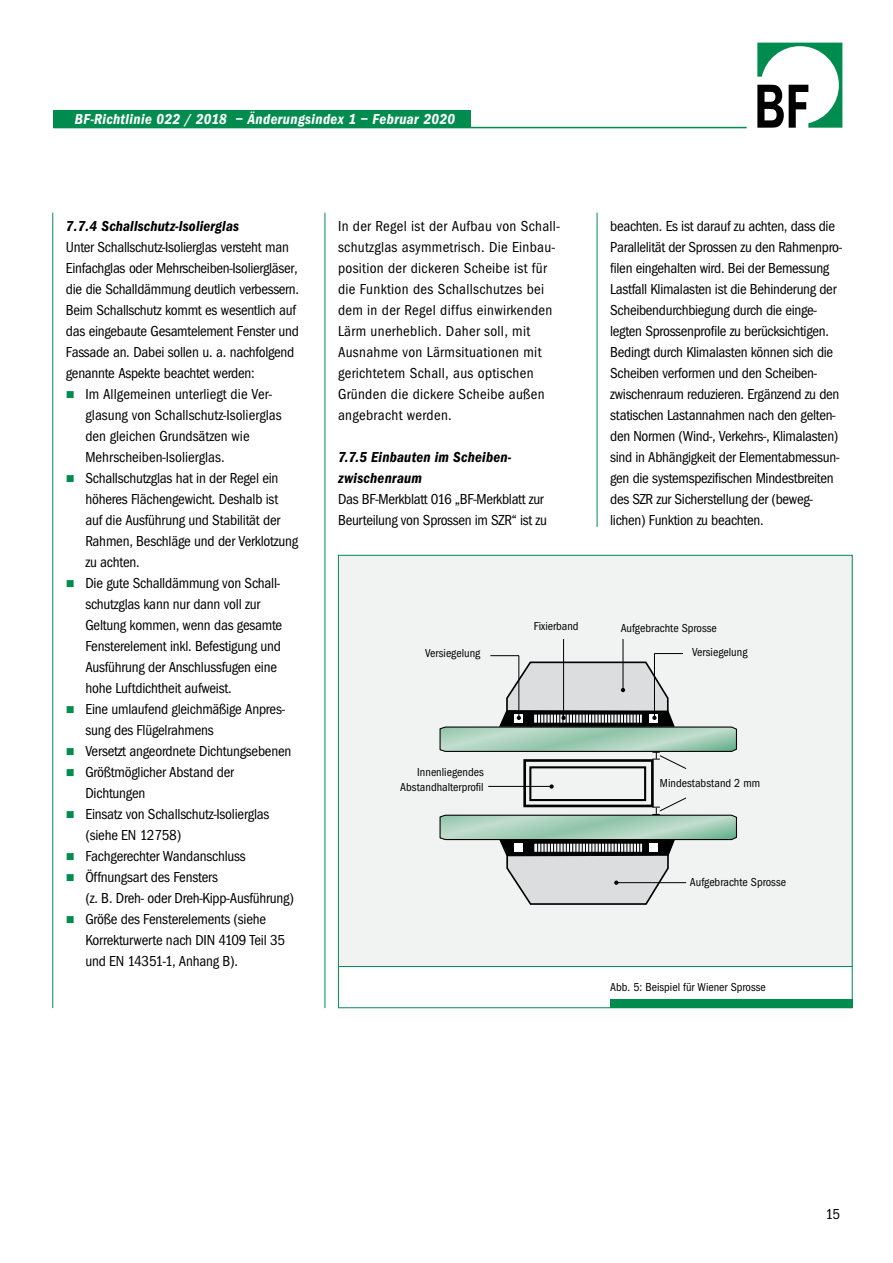
<style>
.page{position:relative;width:893px;height:1263px;background:#fff}
.page>*{position:absolute;margin:0;border:0;box-sizing:border-box;transform-origin:0 0}
.t1{font:15px/21px "Franklin Got Cd ITC";letter-spacing:-.015em;color:#000}
.t2{font:15px/21px "Franklin Got Cd ITC";letter-spacing:.02em;color:#000}
.t3{font:italic 600 15px/21px "Franklin Got Cd ITC";letter-spacing:.01em;color:#000}
.t4{font:italic 600 15px "Franklin Got Cd ITC";letter-spacing:.025em;color:#fff}
.t5{font:15px "Franklin Got Cd ITC";letter-spacing:.005em;color:#000}
.t6{font:12px/15px "Franklin Got Cd ITC";color:#000;text-align:right}
</style>
<div class="page">
<svg style="left:757px;top:43px;width:85px;height:85px"></svg>
<hr style="left:54px;top:127px;width:693px;height:1px;background:#008c4f">
<hr style="left:52px;top:213px;width:1px;height:795px;background:#008c4f">
<hr style="left:325px;top:213px;width:1px;height:795px;background:#008c4f">
<hr style="left:597px;top:213px;width:1px;height:314px;background:#008c4f">
<div style="left:338px;top:555px;width:515px;height:411px;background:#f1f2f2"></div>
<div style="left:610px;top:999px;width:243px;height:9px;background:#008c4f"></div>
<hr style="left:338px;top:966px;width:515px;height:1px;background:#008c4f">
<div style="left:529px;top:766px;width:117px;height:35px;border:2px solid #000"></div>
<div style="left:523px;top:759px;width:131px;height:48px;border:3px solid #000"></div>
<hr style="left:623px;top:639px;width:1px;height:51px;background:#000">
<hr style="left:563px;top:639px;width:1px;height:78px;background:#000">
<hr style="left:488px;top:786px;width:63px;height:1px;background:#000">
<svg style="left:549px;top:784px;width:5px;height:5px"></svg>
<svg style="left:440px;top:653px;width:297px;height:116px"></svg>
<svg style="left:440px;top:797px;width:297px;height:108px"></svg>
<div style="left:54px;top:111px;width:417px;height:17px;background:#008c4f"></div>
<p class="t4" style="left:75px;top:111px;width:382px">BF-Richtlinie 022 / 2018 – Änderungsindex 1 – Februar 2020</p>
<p class="t3" style="left:66px;top:216px;width:175px">7.7.4 Schallschutz-Isolierglas</p>
<p class="t1" style="left:66px;top:237px;width:225px">Unter Schallschutz-Isolierglas versteht man</p>
<p class="t1" style="left:66px;top:258px;width:233px">Einfachglas oder Mehrscheiben-Isoliergläser,</p>
<p class="t1" style="left:66px;top:279px;width:235px">die die Schalldämmung deutlich verbessern.</p>
<p class="t1" style="left:66px;top:300px;width:232px">Beim Schallschutz kommt es wesentlich auf</p>
<p class="t1" style="left:66px;top:321px;width:234px">das eingebaute Gesamtelement Fenster und</p>
<p class="t1" style="left:66px;top:342px;width:230px">Fassade an. Dabei sollen u. a. nachfolgend</p>
<p class="t1" style="left:66px;top:363px;width:190px">genannte Aspekte beachtet werden:</p>
<p class="t5" style="left:85px;top:386px;width:188px">Im Allgemeinen unterliegt die Ver-</p>
<p class="t1" style="left:85px;top:405px;width:198px">glasung von Schallschutz-Isolierglas</p>
<p class="t1" style="left:85px;top:426px;width:166px">den gleichen Grundsätzen wie</p>
<p class="t1" style="left:85px;top:447px;width:141px">Mehrscheiben-Isolierglas.</p>
<p class="t1" style="left:85px;top:468px;width:195px">Schallschutzglas hat in der Regel ein</p>
<p class="t1" style="left:85px;top:489px;width:194px">höheres Flächengewicht. Deshalb ist</p>
<p class="t1" style="left:85px;top:510px;width:196px">auf die Ausführung und Stabilität der</p>
<p class="t1" style="left:85px;top:531px;width:214px">Rahmen, Beschläge und der Verklotzung</p>
<p class="t1" style="left:85px;top:552px;width:56px">zu achten.</p>
<p class="t1" style="left:85px;top:573px;width:196px">Die gute Schalldämmung von Schall-</p>
<p class="t1" style="left:85px;top:594px;width:176px">schutzglas kann nur dann voll zur</p>
<p class="t1" style="left:85px;top:615px;width:198px">Geltung kommen, wenn das gesamte</p>
<p class="t1" style="left:85px;top:636px;width:197px">Fensterelement inkl. Befestigung und</p>
<p class="t1" style="left:85px;top:657px;width:193px">Ausführung der Anschlussfugen eine</p>
<p class="t1" style="left:85px;top:678px;width:148px">hohe Luftdichtheit aufweist.</p>
<p class="t1" style="left:85px;top:699px;width:201px">Eine umlaufend gleichmäßige Anpres-</p>
<p class="t1" style="left:85px;top:720px;width:130px">sung des Flügelrahmens</p>
<p class="t1" style="left:85px;top:741px;width:207px">Versetzt angeordnete Dichtungsebenen</p>
<p class="t1" style="left:85px;top:762px;width:150px">Größtmöglicher Abstand der</p>
<p class="t1" style="left:85px;top:783px;width:62px">Dichtungen</p>
<p class="t1" style="left:85px;top:804px;width:185px">Einsatz von Schallschutz-Isolierglas</p>
<p class="t1" style="left:85px;top:825px;width:97px">(siehe EN 12758)</p>
<p class="t1" style="left:85px;top:846px;width:162px">Fachgerechter Wandanschluss</p>
<p class="t1" style="left:85px;top:867px;width:134px">Öffnungsart des Fensters</p>
<p class="t1" style="left:85px;top:888px;width:210px">(z. B. Dreh- oder Dreh-Kipp-Ausführung)</p>
<p class="t1" style="left:85px;top:909px;width:182px">Größe des Fensterelements (siehe</p>
<p class="t1" style="left:85px;top:930px;width:201px">Korrekturwerte nach DIN 4109 Teil 35</p>
<p class="t1" style="left:85px;top:951px;width:154px">und EN 14351-1, Anhang B).</p>
<p class="t2" style="left:338px;top:216px;width:223px">In der Regel ist der Aufbau von Schall&shy;schutzglas asymmetrisch. Die Einbau&shy;position der dickeren Scheibe ist für die Funktion des Schallschutzes bei dem in der Regel diffus einwirkenden Lärm unerheblich. Daher soll, mit Ausnahme von Lärmsituationen mit gerichtetem Schall, aus optischen Gründen die dickere Scheibe außen angebracht werden.</p>
<p class="t3" style="left:338px;top:447px;width:175px">7.7.5 Einbauten im Scheiben&shy;zwischenraum</p>
<p class="t1" style="left:338px;top:489px;width:210px">Das BF-Merkblatt 016 „BF-Merkblatt zur<br>Beurteilung von Sprossen im SZR“ ist zu</p>
<p class="t1" style="left:610px;top:216px;width:233px">beachten. Es ist darauf zu achten, dass die Parallelität der Sprossen zu den Rahmenpro&shy;filen eingehalten wird. Bei der Bemessung Lastfall Klimalasten ist die Behinderung der Scheibendurchbiegung durch die einge&shy;legten Sprossenprofile zu berücksichtigen.<br>Bedingt durch Klimalasten können sich die Scheiben verformen und den Scheiben&shy;zwischenraum reduzieren. Ergänzend zu den statischen Lastannahmen nach den gelten&shy;den Normen (Wind-, Verkehrs-, Klimalasten) sind in Abhängigkeit der Elementabmessun&shy;gen die systemspezifischen Mindestbreiten des SZR zur Sicherstellung der (beweg&shy;lichen) Funktion zu beachten.</p>
<p class="t6" style="left:425px;top:646px;width:57px">Versiegelung</p>
<p class="t6" style="left:400px;top:764px;width:85px">Innenliegendes<br>Abstandhalterprofil</p>
<p class="t6" style="left:534px;top:619px;width:46px">Fixierband</p>
<p class="t6" style="left:621px;top:620px;width:98px">Aufgebrachte Sprosse</p>
<p class="t6" style="left:692px;top:644px;width:57px">Versiegelung</p>
<p class="t6" style="left:660px;top:776px;width:102px">Mindestabstand 2 mm</p>
<p class="t6" style="left:690px;top:875px;width:98px">Aufgebrachte Sprosse</p>
<p class="t6" style="left:610px;top:979px;width:157px">Abb. 5: Beispiel für Wiener Sprosse</p>
<p class="t1" style="left:825px;top:1203px;width:16px">15</p>
</div>
